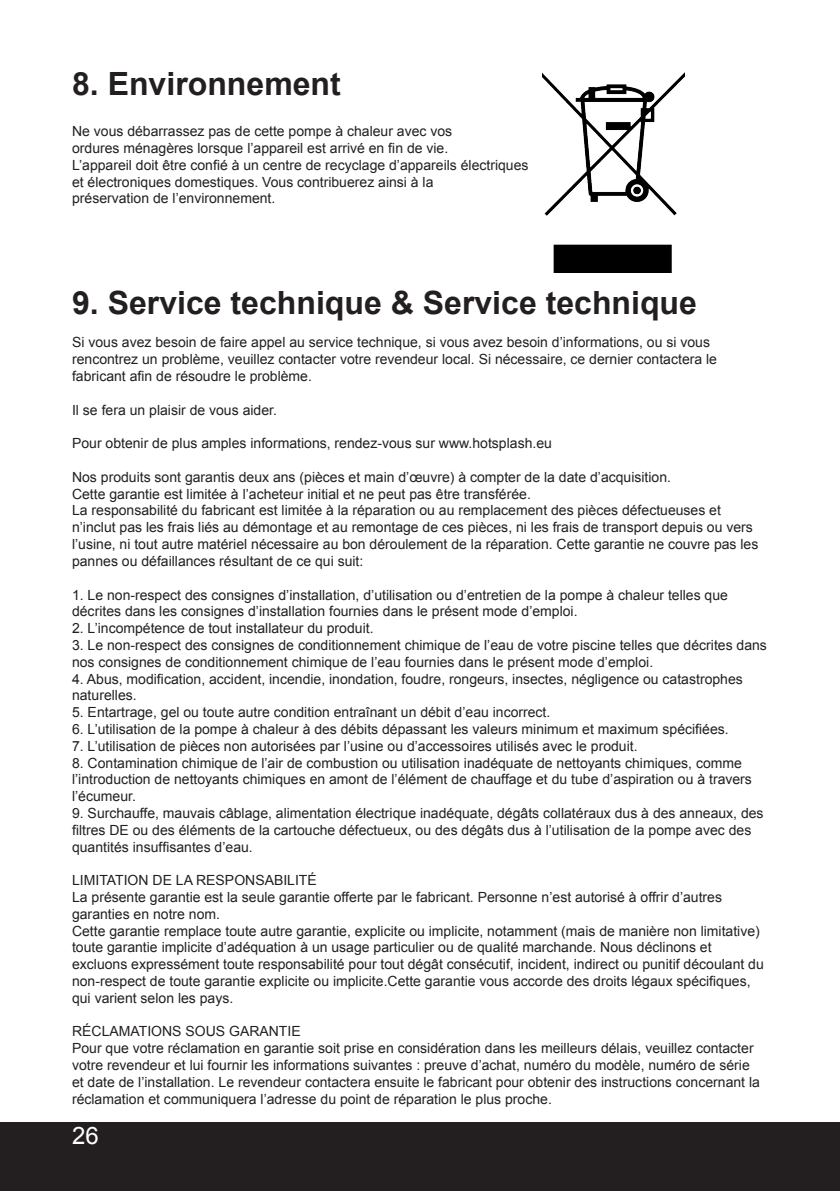
<style>
.page{position:relative;width:840px;height:1191px;background:#fff}
.page>*{position:absolute;margin:0;border:0;box-sizing:border-box;transform-origin:0 0}
.Alineastijl_1{font:700 32px "Arial";color:#231f20}
.t1{font:24px "Arial";color:#fff}
.Alineastijl_1-2{font:14px/16.8px "Arial";color:#231f20}
</style>
<div class="page">
<div style="left:0;top:1122px;width:839px;height:69px;background:#231f20"></div>
<img style="left:542px;top:73px;width:142px;height:200px">
<p class="Alineastijl_1" style="left:72px;top:63px;width:270px">8. Environnement</p>
<p class="Alineastijl_1-2" style="left:72px;top:123px;width:381px">Ne vous débarrassez pas de cette pompe à chaleur avec vos</p>
<p class="Alineastijl_1-2" style="left:72px;top:140px;width:377px">ordures ménagères lorsque l’appareil est arrivé en fin de vie.</p>
<p class="Alineastijl_1-2" style="left:72px;top:157px;width:457px">L’appareil doit être confié à un centre de recyclage d’appareils électriques</p>
<p class="Alineastijl_1-2" style="left:72px;top:173px;width:363px">et électroniques domestiques. Vous contribuerez ainsi à la</p>
<p class="Alineastijl_1-2" style="left:72px;top:190px;width:205px">préservation de l’environnement.</p>
<p class="Alineastijl_1" style="left:72px;top:281px;width:626px">9. Service technique &amp; Service technique</p>
<p class="Alineastijl_1-2" style="left:72px;top:334px;width:646px">Si vous avez besoin de faire appel au service technique, si vous avez besoin d’informations, ou si vous rencontrez un problème, veuillez contacter votre revendeur local. Si nécessaire, ce dernier contactera le fabricant afin de résoudre le problème.</p>
<p class="Alineastijl_1-2" style="left:72px;top:401px;width:206px">Il se fera un plaisir de vous aider.</p>
<p class="Alineastijl_1-2" style="left:72px;top:435px;width:481px">Pour obtenir de plus amples informations, rendez-vous sur www.hotsplash.eu</p>
<p class="Alineastijl_1-2" style="left:72px;top:469px;width:600px">Nos produits sont garantis deux ans (pièces et main d’œuvre) à compter de la date d’acquisition.</p>
<p class="Alineastijl_1-2" style="left:72px;top:485px;width:460px">Cette garantie est limitée à l’acheteur initial et ne peut pas être transférée.</p>
<p class="Alineastijl_1-2" style="left:72px;top:502px;width:687px">La responsabilité du fabricant est limitée à la réparation ou au remplacement des pièces défectueuses et n’inclut pas les frais liés au démontage et au remontage de ces pièces, ni les frais de transport depuis ou vers l’usine, ni tout autre matériel nécessaire au bon déroulement de la réparation. Cette garantie ne couvre pas les pannes ou défaillances résultant de ce qui suit:</p>
<p class="Alineastijl_1-2" style="left:72px;top:586px;width:657px">1. Le non-respect des consignes d’installation, d’utilisation ou d’entretien de la pompe à chaleur telles que décrites dans les consignes d’installation fournies dans le présent mode d’emploi.</p>
<p class="Alineastijl_1-2" style="left:72px;top:620px;width:303px">2. L’incompétence de tout installateur du produit.</p>
<p class="Alineastijl_1-2" style="left:72px;top:637px;width:696px">3. Le non-respect des consignes de conditionnement chimique de l’eau de votre piscine telles que décrites dans nos consignes de conditionnement chimique de l’eau fournies dans le présent mode d’emploi.</p>
<p class="Alineastijl_1-2" style="left:72px;top:670px;width:672px">4. Abus, modification, accident, incendie, inondation, foudre, rongeurs, insectes, négligence ou catastrophes naturelles.</p>
<p class="Alineastijl_1-2" style="left:72px;top:704px;width:479px">5. Entartrage, gel ou toute autre condition entraînant un débit d’eau incorrect.</p>
<p class="Alineastijl_1-2" style="left:72px;top:721px;width:657px">6. L’utilisation de la pompe à chaleur à des débits dépassant les valeurs minimum et maximum spécifiées.</p>
<p class="Alineastijl_1-2" style="left:72px;top:737px;width:566px">7. L’utilisation de pièces non autorisées par l’usine ou d’accessoires utilisés avec le produit.</p>
<p class="Alineastijl_1-2" style="left:72px;top:754px;width:681px">8. Contamination chimique de l’air de combustion ou utilisation inadéquate de nettoyants chimiques, comme l’introduction de nettoyants chimiques en amont de l’élément de chauffage et du tube d’aspiration ou à travers l’écumeur.</p>
<p class="Alineastijl_1-2" style="left:72px;top:805px;width:692px">9. Surchauffe, mauvais câblage, alimentation électrique inadéquate, dégâts collatéraux dus à des anneaux, des filtres DE ou des éléments de la cartouche défectueux, ou des dégâts dus à l’utilisation de la pompe avec des quantités insuffisantes d’eau.</p>
<p class="Alineastijl_1-2" style="left:72px;top:872px;width:246px">LIMITATION DE LA RESPONSABILITÉ</p>
<p class="Alineastijl_1-2" style="left:72px;top:889px;width:651px">La présente garantie est la seule garantie offerte par le fabricant. Personne n’est autorisé à offrir d’autres garanties en notre nom.</p>
<p class="Alineastijl_1-2" style="left:72px;top:922px;width:693px">Cette garantie remplace toute autre garantie, explicite ou implicite, notamment (mais de manière non limitative) toute garantie implicite d’adéquation à un usage particulier ou de qualité marchande. Nous déclinons et excluons expressément toute responsabilité pour tout dégât consécutif, incident, indirect ou punitif découlant du non-respect de toute garantie explicite ou implicite.Cette garantie vous accorde des droits légaux spécifiques, qui varient selon les pays.</p>
<p class="Alineastijl_1-2" style="left:72px;top:1023px;width:230px">RÉCLAMATIONS SOUS GARANTIE</p>
<p class="Alineastijl_1-2" style="left:72px;top:1040px;width:689px">Pour que votre réclamation en garantie soit prise en considération dans les meilleurs délais, veuillez contacter votre revendeur et lui fournir les informations suivantes : preuve d’achat, numéro du modèle, numéro de série et date de l’installation. Le revendeur contactera ensuite le fabricant pour obtenir des instructions concernant la réclamation et communiquera l’adresse du point de réparation le plus proche.</p>
<h2 class="t1" style="left:72px;top:1119px;width:28px">26</h2>
</div>
